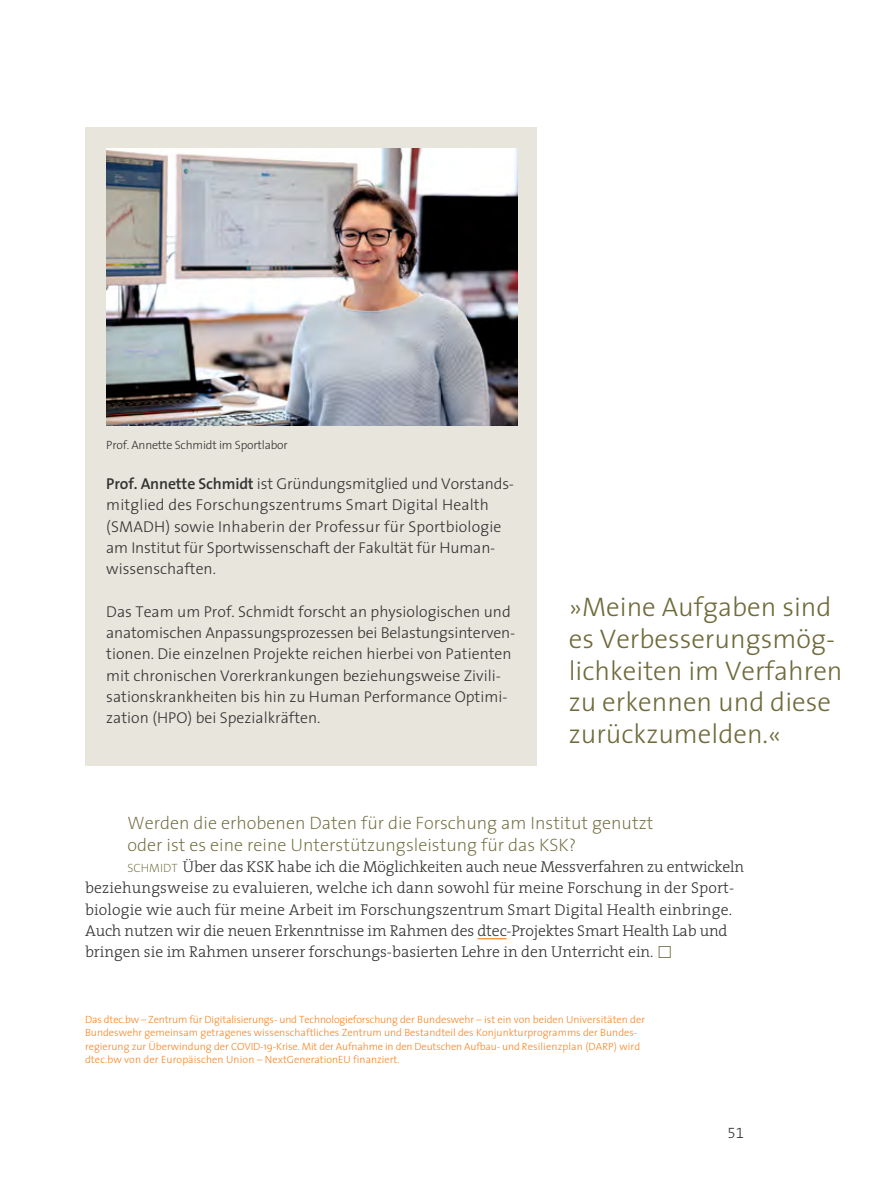
<style>
.page{position:relative;width:893px;height:1191px;background:#fff}
.page>*{position:absolute;margin:0;border:0;box-sizing:border-box;transform-origin:0 0}
.t1{font:300 27px "The Sans";color:#6f6b3b}
.t2{font:200 18px/21.3px "The Sans";color:#6f6b3b}
.t3{font:300 15.75px/21.3px "The Sans";color:#313130}
.t4{font:300 15.75px/21.3px "The Serif";color:#313130}
.t5{font:15px "The Sans Light Expert";color:#313130}
.t6{font:300 12px "The Sans";letter-spacing:-.015em;color:#313130}
.t7{font:300 10.5px/13.5px "The Sans";color:#f68525}
.s1{font-weight:600}
.s2{font-family:"The Sans";font-weight:200;font-size:12px;color:#6f6b3b}
.s3{font-family:"Klavika Arrows";font-size:18px;color:#6f6b3b}
</style>
<div class="page">
<div style="left:85px;top:128px;width:452px;height:637px;background:#e7e5dc"></div>
<hr style="left:477px;top:938px;width:30px;height:1px;background:#f07300">
<img style="left:106px;top:149px;width:412px;height:276px">
<p class="t6" style="left:106px;top:435px;width:183px">Prof. Annette Schmidt im Sportlabor</p>
<p class="t3" style="left:106px;top:472px;width:409px"><span class="s1">Prof. Annette Schmidt</span> ist Gründungsmitglied und Vorstands&shy;mitglied des Forschungszentrums Smart Digital Health (SMADH) sowie Inhaberin der Professur für Sportbiologie am Institut für Sportwissenschaft der Fakultät für Human&shy;wissenschaften.</p>
<p class="t3" style="left:106px;top:600px;width:406px">Das Team um Prof. Schmidt forscht an physiologischen und</p>
<p class="t1" style="left:569px;top:584px;width:264px">»Meine Aufgaben sind</p>
<p class="t3" style="left:106px;top:621px;width:410px">anatomischen Anpassungsprozessen bei Belastungsinterven-</p>
<p class="t1" style="left:569px;top:616px;width:268px">es Verbesserungsmög-</p>
<p class="t3" style="left:106px;top:643px;width:407px">tionen. Die einzelnen Projekte reichen hierbei von Patienten mit chronischen Vorerkrankungen beziehungsweise Zivili-</p>
<p class="t1" style="left:569px;top:648px;width:275px">lichkeiten im Verfahren</p>
<p class="t3" style="left:106px;top:685px;width:403px">sationskrankheiten bis hin zu Human Performance Optimi-</p>
<p class="t1" style="left:569px;top:680px;width:264px">zu erkennen und diese</p>
<p class="t3" style="left:106px;top:706px;width:216px">zation (HPO) bei Spezialkräften.</p>
<p class="t1" style="left:569px;top:712px;width:214px">zurückzumelden.«</p>
<p class="t2" style="left:128px;top:812px;width:527px">Werden die erhobenen Daten für die Forschung am Institut genutzt oder ist es eine reine Unterstützungsleistung für das KSK?</p>
<p class="t4" style="left:85px;top:855px;width:661px;text-indent:43px"><span class="s2">SCHMIDT</span> Über das KSK habe ich die Möglichkeiten auch neue Messverfahren zu entwickeln beziehungsweise zu evaluieren, welche ich dann sowohl für meine Forschung in der Sport&shy;biologie wie auch für meine Arbeit im Forschungszentrum Smart Digital Health einbringe.<br>Auch nutzen wir die neuen Erkenntnisse im Rahmen des dtec-Projektes Smart Health Lab und bringen sie im Rahmen unserer forschungs-basierten Lehre in den Unterricht ein. <span class="s3">)</span></p>
<p class="t7" style="left:85px;top:1012px;width:562px">Das dtec.bw – Zentrum für Digitalisierungs- und Technologieforschung der Bundeswehr – ist ein von beiden Universitäten der Bundeswehr gemeinsam getragenes wissenschaftliches Zentrum und Bestandteil des Konjunkturprogramms der Bundes&shy;regierung zur Überwindung der COVID-19-Krise. Mit der Aufnahme in den Deutschen Aufbau- und Resilienzplan (DARP) wird dtec.bw von der Europäischen Union – NextGenerationEU finanziert.</p>
<p class="t5" style="left:727px;top:1121px;width:18px">51</p>
</div>
